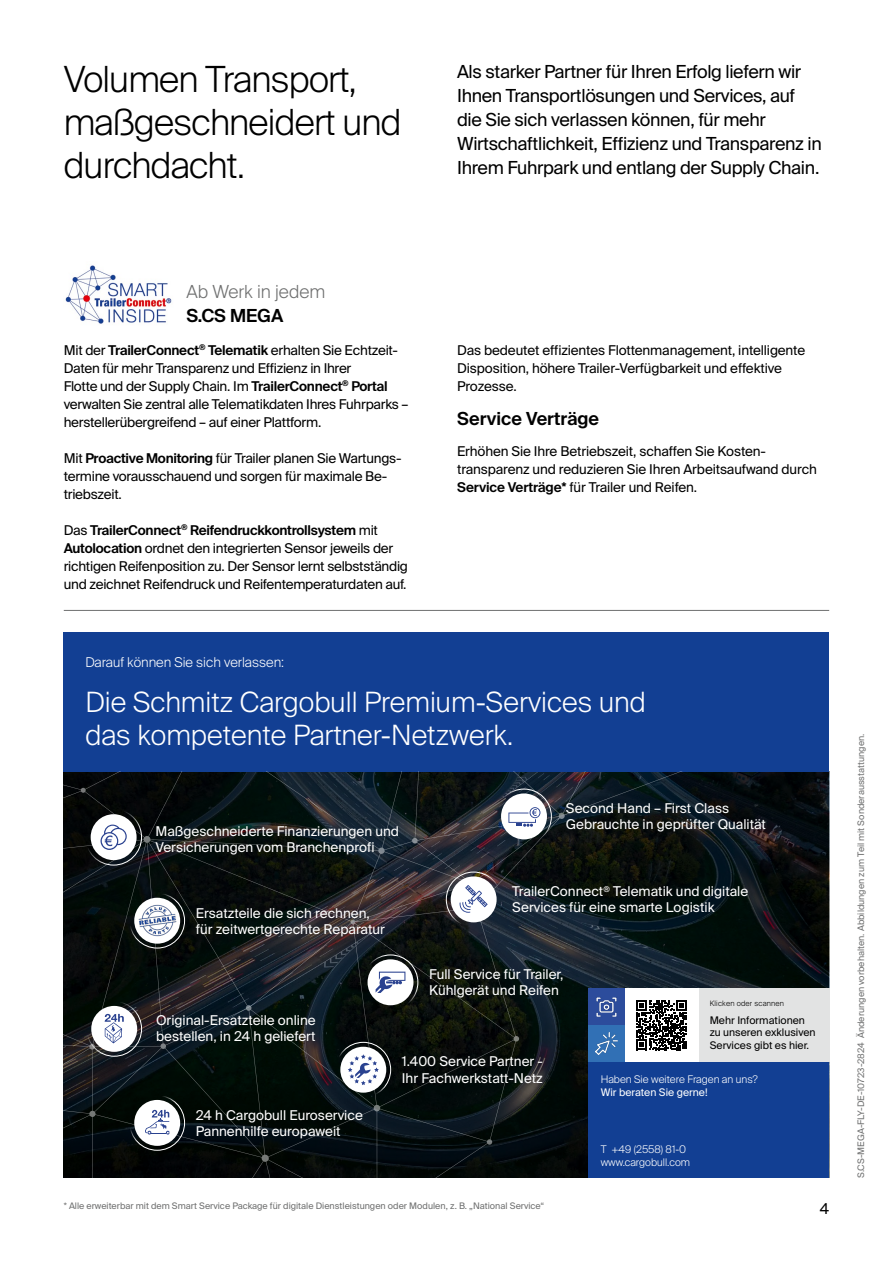
<style>
.page{position:relative;width:893px;height:1263px;background:#fff}
.page>*{position:absolute;margin:0;border:0;box-sizing:border-box;transform-origin:0 0}
.t1{font:300 36px/43.2px "Suisse Intl";letter-spacing:-.02em;color:#000}
.t2{font:300 27.9px/33.6px "Suisse Intl";color:#fff}
.t3{font:18px/24px "Suisse Intl";letter-spacing:-.02em;color:#000}
.t4{font:600 18px "Suisse Intl";color:#000}
.t5{font:300 18px "Suisse Intl";color:#6f7070}
.t6{font:15px "Suisse Intl";color:#000}
.t7{font:13.5px/18px "Suisse Intl";letter-spacing:-.02em;color:#000}
.t8{font:13.5px/16.2px "Suisse Intl";color:#fff}
.t9{font:300 13.5px "Suisse Intl";color:#fff}
.t10{font:300 10.5px/13.5px "Suisse Intl";color:#fff}
.t11{font:10.5px/12.6px "Suisse Intl";color:#000}
.t12{font:10.5px "Suisse Intl";color:#fff}
.t13{font:9px "Suisse Intl";color:#6f7070}
.t14{font:300 7.5px "Suisse Intl";letter-spacing:.025em;color:#000}
.s1{font-weight:600}
</style>
<div class="page">
<hr style="left:64px;top:610px;width:765px;height:1px;background:#6f7070">
<img style="left:65px;top:265px;width:107px;height:59px">
<div style="left:64px;top:632px;width:765px;height:139px;background:#123f93"></div>
<svg style="left:64px;top:771px;width:765px;height:407px;background:#0e1517"></svg>
<svg style="left:246px;top:1005px;width:5px;height:6px"></svg>
<svg style="left:160px;top:1043px;width:6px;height:6px"></svg>
<div style="left:89px;top:1111px;width:7px;height:6px;background:#757976;border-radius:50%"></div>
<svg style="left:378px;top:847px;width:7px;height:7px"></svg>
<svg style="left:81px;top:788px;width:5px;height:5px"></svg>
<svg style="left:513px;top:1036px;width:6px;height:5px"></svg>
<svg style="left:351px;top:920px;width:4px;height:4px"></svg>
<svg style="left:412px;top:838px;width:6px;height:5px"></svg>
<div style="left:144px;top:836px;width:6px;height:7px;background:#777b7b;border-radius:50%"></div>
<svg style="left:89px;top:1044px;width:6px;height:5px"></svg>
<svg style="left:559px;top:813px;width:6px;height:6px"></svg>
<svg style="left:487px;top:1139px;width:5px;height:6px"></svg>
<svg style="left:374px;top:1105px;width:6px;height:6px"></svg>
<svg style="left:262px;top:1154px;width:7px;height:8px"></svg>
<svg style="left:85px;top:809px;width:57px;height:57px"></svg>
<div style="left:130px;top:1095px;width:55px;height:55px;border:1px solid #fff;border-radius:50%"></div>
<div style="left:134px;top:1100px;width:46px;height:46px;background:#fff;border-radius:50%"></div>
<svg style="left:145px;top:1110px;width:24px;height:24px"></svg>
<div style="left:130px;top:893px;width:55px;height:55px;border:1px solid #fff;border-radius:50%"></div>
<div style="left:134px;top:898px;width:46px;height:46px;background:#fff;border-radius:50%"></div>
<img style="left:138px;top:905px;width:38px;height:31px">
<div style="left:451px;top:876px;width:46px;height:46px;background:#fff;border-radius:50%"></div>
<div style="left:446px;top:872px;width:55px;height:55px;border:1px solid #fff;border-radius:50%"></div>
<svg style="left:459px;top:885px;width:29px;height:27px"></svg>
<div style="left:363px;top:955px;width:55px;height:55px;border:1px solid #fff;border-radius:50%"></div>
<div style="left:368px;top:959px;width:45px;height:46px;background:#fff;border-radius:50%"></div>
<svg style="left:376px;top:972px;width:29px;height:21px"></svg>
<div style="left:87px;top:1001px;width:55px;height:55px;border:1px solid #fff;border-radius:50%"></div>
<div style="left:91px;top:1006px;width:46px;height:46px;background:#fff;border-radius:50%"></div>
<svg style="left:105px;top:1014px;width:19px;height:29px"></svg>
<div style="left:336px;top:1042px;width:55px;height:55px;border:1px solid #fff;border-radius:50%"></div>
<div style="left:340px;top:1047px;width:46px;height:46px;background:#fff;border-radius:50%"></div>
<svg style="left:348px;top:1054px;width:31px;height:31px"></svg>
<div style="left:496px;top:789px;width:56px;height:55px;border:1px solid #fff;border-radius:50%"></div>
<div style="left:501px;top:793px;width:46px;height:46px;background:#fff;border-radius:50%"></div>
<svg style="left:508px;top:807px;width:32px;height:20px"></svg>
<div style="left:698px;top:988px;width:131px;height:74px;background:#e2e3e3"></div>
<div style="left:625px;top:988px;width:73px;height:74px;background:#fff"></div>
<svg style="left:637px;top:1000px;width:49px;height:50px"></svg>
<div style="left:588px;top:1025px;width:37px;height:37px;background:#3170b5"></div>
<img style="left:596px;top:1033px;width:21px;height:21px">
<div style="left:588px;top:988px;width:37px;height:37px;background:#2c4c9c"></div>
<img style="left:596px;top:997px;width:21px;height:20px">
<div style="left:588px;top:1062px;width:241px;height:116px;background:#123f93"></div>
<h1 class="t1" style="left:64px;top:58px;width:339px">Volumen Transport, maßgeschneidert und durchdacht.</h1>
<h3 class="t3" style="left:457px;top:60px;width:366px">Als starker Partner für Ihren Erfolg liefern wir Ihnen Transportlösungen und Services, auf die Sie sich verlassen können, für mehr Wirtschaftlichkeit, Effizienz und Transparenz in Ihrem Fuhrpark und entlang der Supply Chain.</h3>
<h3 class="t5" style="left:186px;top:282px;width:140px">Ab Werk in jedem</h3>
<h3 class="t4" style="left:186px;top:306px;width:99px">S.CS MEGA</h3>
<p class="t7" style="left:64px;top:341px;width:346px">Mit der <span class="s1">TrailerConnect</span><sup>®</sup> <span class="s1">Telematik</span> erhalten Sie Echtzeit-Daten für mehr Transparenz und Effizienz in Ihrer<br>Flotte und der Supply Chain. Im <span class="s1">TrailerConnect</span><sup>®</sup> <span class="s1">Portal </span>verwalten Sie zentral alle Telematikdaten Ihres Fuhrparks – herstellerübergreifend – auf einer Plattform.</p>
<p class="t7" style="left:64px;top:449px;width:339px">Mit <span class="s1">Proactive Monitoring</span> für Trailer planen Sie Wartungs&shy;termine vorausschauend und sorgen für maximale Be&shy;triebszeit.</p>
<p class="t7" style="left:64px;top:521px;width:346px">Das <span class="s1">TrailerConnect</span><sup>®</sup> <span class="s1">Reifendruckkontrollsystem</span> mit <span class="s1">Autolocation</span> ordnet den integrierten Sensor jeweils der richtigen Reifenposition zu. Der Sensor lernt selbstständig und zeichnet Reifendruck und Reifentemperaturdaten auf.</p>
<p class="t9" style="left:85px;top:654px;width:200px">Darauf können Sie sich verlassen:</p>
<p class="t7" style="left:457px;top:341px;width:350px">Das bedeutet effizientes Flottenmanagement, intelligente<br>Disposition, höhere Trailer-Verfügbarkeit und effektive<br>Prozesse.</p>
<h3 class="t4" style="left:457px;top:408px;width:144px">Service Verträge</h3>
<p class="t7" style="left:457px;top:442px;width:361px">Erhöhen Sie Ihre Betriebszeit, schaffen Sie Kosten&shy;transparenz und reduzieren Sie Ihren Arbeitsaufwand durch<br><span class="s1">Service Verträge*</span> für Trailer und Reifen.</p>
<h2 class="t2" style="left:85px;top:685px;width:562px">Die Schmitz Cargobull Premium-Services und das kompetente Partner-Netzwerk.</h2>
<p class="t8" style="left:155px;top:823px;width:245px">Maßgeschneiderte Finanzierungen und<br>Versicherungen vom Branchenprofi</p>
<p class="t8" style="left:196px;top:905px;width:191px">Ersatzteile die sich rechnen, für zeitwertgerechte Reparatur</p>
<p class="t8" style="left:156px;top:1012px;width:161px">Original-Ersatzteile online bestellen, in 24 h geliefert</p>
<p class="t8" style="left:566px;top:800px;width:202px">Second Hand – First Class<br>Gebrauchte in geprüfter Qualität</p>
<p class="t8" style="left:512px;top:883px;width:237px">TrailerConnect<sup>®</sup> Telematik und digitale<br>Services für eine smarte Logistik</p>
<p class="t8" style="left:429px;top:966px;width:136px">Full Service für Trailer,<br>Kühlgerät und Reifen</p>
<p class="t14" style="left:710px;top:999px;width:76px">Klicken oder scannen</p>
<p class="t11" style="left:710px;top:1014px;width:107px">Mehr Informationen zu unseren exklusiven<br>Services gibt es hier.</p>
<p class="t8" style="left:196px;top:1107px;width:169px">24 h Cargobull Euroservice<br>Pannenhilfe europaweit</p>
<p class="t8" style="left:402px;top:1053px;width:143px">1.400 Service Partner -<br>Ihr Fachwerkstatt-Netz</p>
<p class="t13" style="left:64px;top:1201px;width:482px">* Alle erweiterbar mit dem Smart Service Package für digitale Dienstleistungen oder Modulen, z. B. „National Service“</p>
<p class="t10" style="left:601px;top:1072px;width:159px">Haben Sie weitere Fragen an uns?</p>
<p class="t12" style="left:601px;top:1086px;width:108px">Wir beraten Sie gerne!</p>
<p class="t10" style="left:601px;top:1142px;width:91px">T +49 (2558) 81-0 www.cargobull.com</p>
<p class="t6" style="left:820px;top:1200px;width:11px">4</p>
<p class="t13" style="left:856px;top:1178px;width:446px;rotate:-90deg">S.CS-MEGA-FLY-DE-10723-2824 Änderungen vorbehalten. Abbildungen zum Teil mit Sonderausstattungen.</p>
</div>
